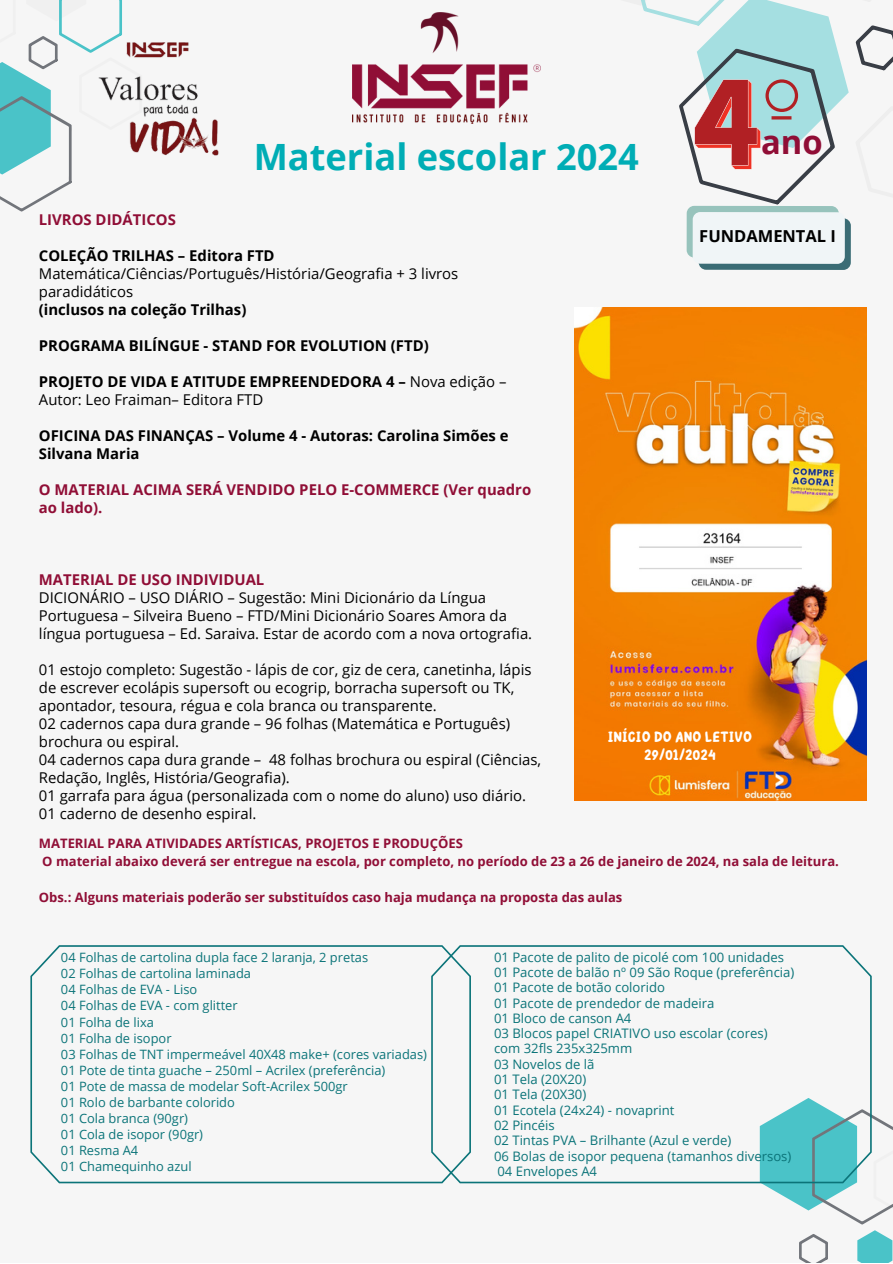
<style>
.page{position:relative;width:893px;height:1264px;background:#fff}
.page>*{position:absolute;margin:0;border:0;box-sizing:border-box;transform-origin:0 0}
.t1{font:700 48px "Open Sans";color:#b12024}
.t2{font:700 36.3px "Open Sans";color:#00adb5}
.t3{font:700 32.85px "Open Sans";color:#900e36}
.t4{font:700 16.5px "Open Sans";color:#000}
.t5{font:700 15px "Childos Arabic";color:#fff}
.t6{font:14.85px/18px "Open Sans";color:#000}
.t7{font:700 14.85px/18px "Open Sans";color:#000}
.t8{font:700 14.85px/18px "Open Sans";color:#900e36}
.t9{font:13.05px "Open Sans";color:#0b7479}
.t10{font:700 13.05px "Open Sans";color:#900e36}
.t11{font:12.9px "Open Sans";color:#0b7479}
.s1{font-weight:700}
</style>
<div class="page">
<div style="left:0;top:0;width:892px;height:1262px;background:#f6f6f6"></div>
<img style="left:352px;top:13px;width:188px;height:110px">
<svg style="left:30px;top:945px;width:401px;height:238px"></svg>
<svg style="left:799px;top:1234px;width:29px;height:28px"></svg>
<svg style="left:857px;top:1230px;width:35px;height:32px"></svg>
<svg style="left:759px;top:1097px;width:133px;height:127px"></svg>
<svg style="left:431px;top:945px;width:440px;height:238px"></svg>
<svg style="left:0;top:0;width:122px;height:211px"></svg>
<div style="left:698px;top:218px;width:152px;height:52px;background:#3a6c75;border-radius:8px"></div>
<div style="left:686px;top:206px;width:152px;height:52px;background:#97c3bc;border-radius:8px"></div>
<div style="left:692px;top:212px;width:152px;height:52px;background:#f0f5f7;border-radius:8px"></div>
<svg style="left:640px;top:0;width:253px;height:223px"></svg>
<img style="left:89px;top:33px;width:130px;height:131px">
<img style="left:574px;top:307px;width:292px;height:493px">
<p class="t1" style="left:771px;top:60px;width:21px">_</p>
<p class="t2" style="left:254px;top:131px;width:386px">Material escolar 2024</p>
<p class="t3" style="left:761px;top:119px;width:63px">ano</p>
<p class="t8" style="left:39px;top:210px;width:138px">LIVROS DIDÁTICOS</p>
<p class="t6" style="left:39px;top:246px;width:421px"><span class="s1">COLEÇÃO TRILHAS – Editora FTD<br></span>Matemática/Ciências/Português/História/Geografia + 3 livros paradidáticos</p>
<p class="t7" style="left:39px;top:300px;width:209px">(inclusos na coleção Trilhas)</p>
<p class="t7" style="left:39px;top:336px;width:391px">PROGRAMA BILÍNGUE - STAND FOR EVOLUTION (FTD)</p>
<p class="t6" style="left:39px;top:372px;width:469px"><span class="s1">PROJETO DE VIDA E ATITUDE EMPREENDEDORA 4 –</span> Nova edição –<br>Autor: Leo Fraiman– Editora FTD</p>
<p class="t7" style="left:39px;top:426px;width:471px">OFICINA DAS FINANÇAS – Volume 4 - Autoras: Carolina Simões e<br>Silvana Maria</p>
<p class="t8" style="left:39px;top:480px;width:494px">O MATERIAL ACIMA SERÁ VENDIDO PELO E-COMMERCE (Ver quadro ao lado).</p>
<p class="t8" style="left:39px;top:570px;width:227px">MATERIAL DE USO INDIVIDUAL</p>
<p class="t6" style="left:39px;top:588px;width:495px">DICIONÁRIO – USO DIÁRIO – Sugestão: Mini Dicionário da Língua<br>Portuguesa – Silveira Bueno – FTD/Mini Dicionário Soares Amora da língua portuguesa – Ed. Saraiva. Estar de acordo com a nova ortografia.</p>
<p class="t6" style="left:39px;top:660px;width:494px">01 estojo completo: Sugestão - lápis de cor, giz de cera, canetinha, lápis de escrever ecolápis supersoft ou ecogrip, borracha supersoft ou TK, apontador, tesoura, régua e cola branca ou transparente.</p>
<p class="t6" style="left:39px;top:714px;width:472px">02 cadernos capa dura grande – 96 folhas (Matemática e Português) brochura ou espiral.</p>
<p class="t6" style="left:39px;top:750px;width:503px">04 cadernos capa dura grande – 48 folhas brochura ou espiral (Ciências,<br>Redação, Inglês, História/Geografia).</p>
<p class="t6" style="left:39px;top:786px;width:488px">01 garrafa para água (personalizada com o nome do aluno) uso diário.</p>
<p class="t6" style="left:39px;top:804px;width:219px">01 caderno de desenho espiral.</p>
<p class="t4" style="left:699px;top:224px;width:138px">FUNDAMENTAL I</p>
<p class="t5" style="left:608px;top:726px;width:146px">INÍCIO DO ANO LETIVO</p>
<p class="t5" style="left:644px;top:743px;width:73px">29/01/2024</p>
<p class="t10" style="left:39px;top:833px;width:425px">MATERIAL PARA ATIVIDADES ARTÍSTICAS, PROJETOS E PRODUÇÕES</p>
<p class="t10" style="left:42px;top:851px;width:798px">O material abaixo deverá ser entregue na escola, por completo, no período de 23 a 26 de janeiro de 2024, na sala de leitura.</p>
<p class="t10" style="left:39px;top:887px;width:585px">Obs.: Alguns materiais poderão ser substituídos caso haja mudança na proposta das aulas</p>
<p class="t11" style="left:61px;top:948px;width:309px">04 Folhas de cartolina dupla face 2 laranja, 2 pretas</p>
<p class="t11" style="left:61px;top:964px;width:192px">02 Folhas de cartolina laminada</p>
<p class="t11" style="left:61px;top:980px;width:138px">04 Folhas de EVA - Liso</p>
<p class="t11" style="left:61px;top:996px;width:178px">04 Folhas de EVA - com glitter</p>
<p class="t11" style="left:61px;top:1012px;width:94px">01 Folha de lixa</p>
<p class="t11" style="left:61px;top:1028px;width:112px">01 Folha de isopor</p>
<p class="t11" style="left:61px;top:1044px;width:367px">03 Folhas de TNT impermeável 40X48 make+ (cores variadas)</p>
<p class="t11" style="left:61px;top:1061px;width:326px">01 Pote de tinta guache – 250ml – Acrilex (preferência)</p>
<p class="t11" style="left:61px;top:1077px;width:288px">01 Pote de massa de modelar Soft-Acrilex 500gr</p>
<p class="t11" style="left:61px;top:1093px;width:175px">01 Rolo de barbante colorido</p>
<p class="t11" style="left:61px;top:1109px;width:129px">01 Cola branca (90gr)</p>
<p class="t11" style="left:61px;top:1125px;width:144px">01 Cola de isopor (90gr)</p>
<p class="t11" style="left:61px;top:1141px;width:79px">01 Resma A4</p>
<p class="t11" style="left:61px;top:1157px;width:132px">01 Chamequinho azul</p>
<p class="t9" style="left:494px;top:947px;width:291px">01 Pacote de palito de picolé com 100 unidades</p>
<p class="t9" style="left:494px;top:963px;width:302px">01 Pacote de balão nº 09 São Roque (preferência)</p>
<p class="t9" style="left:494px;top:978px;width:172px">01 Pacote de botão colorido</p>
<p class="t9" style="left:494px;top:993px;width:222px">01 Pacote de prendedor de madeira</p>
<p class="t9" style="left:494px;top:1008px;width:139px">01 Bloco de canson A4</p>
<p class="t9" style="left:494px;top:1024px;width:275px">03 Blocos papel CRIATIVO uso escolar (cores)</p>
<p class="t9" style="left:494px;top:1039px;width:140px">com 32fls 235x325mm</p>
<p class="t9" style="left:494px;top:1054px;width:102px">03 Novelos de lã</p>
<p class="t9" style="left:494px;top:1070px;width:94px">01 Tela (20X20)</p>
<p class="t9" style="left:494px;top:1085px;width:94px">01 Tela (20X30)</p>
<p class="t9" style="left:494px;top:1100px;width:182px">01 Ecotela (24x24) - novaprint</p>
<p class="t9" style="left:494px;top:1115px;width:62px">02 Pincéis</p>
<p class="t9" style="left:494px;top:1131px;width:239px">02 Tintas PVA – Brilhante (Azul e verde)</p>
<p class="t9" style="left:494px;top:1146px;width:299px">06 Bolas de isopor pequena (tamanhos diversos)</p>
<p class="t9" style="left:497px;top:1161px;width:101px">04 Envelopes A4</p>
</div>
